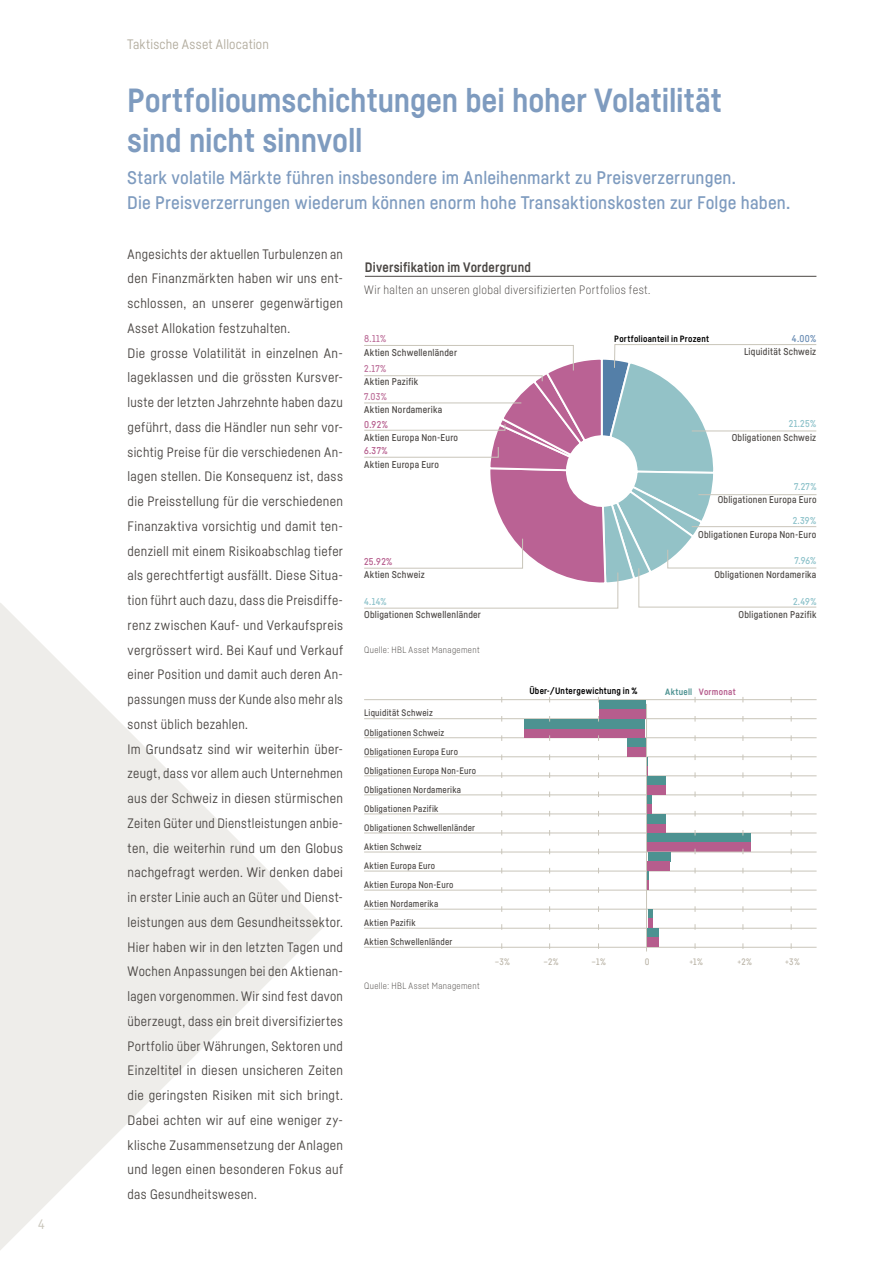
<style>
.page{position:relative;width:893px;height:1263px;background:#fff}
.page>*{position:absolute;margin:0;border:0;box-sizing:border-box;transform-origin:0 0}
.t1{font:700 33px/39.6px "Fabrikat";letter-spacing:-.005em;color:#7e9bbf}
.t2{font:500 18px/24.8px "Fabrikat";letter-spacing:.005em;color:#7e9bbf}
.t3{font:13.5px/24.8px "Fabrikat";letter-spacing:.02em;color:#4b4744}
.t4{font:700 13.5px "Fabrikat";letter-spacing:.01em;color:#4b4744}
.t5{font:13.5px "Fabrikat";letter-spacing:.015em;color:#b2ac9e}
.t6{font:13.5px "Fabrikat";color:#c9c5ba}
.t7{font:300 12px "Fabrikat";letter-spacing:.03em;color:#4b4744}
.t8{font:500 9.75px "Fabrikat";letter-spacing:.025em;color:#4b4744}
.t9{font:500 9.75px "Fabrikat";letter-spacing:.025em;color:#8dc2ca}
.t10{font:500 9.75px "Fabrikat";letter-spacing:.04em;color:#b65d8d}
.t11{font:500 9.75px "Fabrikat";color:#be719b}
.t12{font:500 9.75px "Fabrikat";color:#678bb3}
.t13{font:500 9.3px/19px "Fabrikat";letter-spacing:.025em;color:#4b4744}
.t14{font:500 9.3px "Fabrikat";color:#bdb7aa}
.t15{font:300 9px "Fabrikat";letter-spacing:.035em;color:#4b4744}
.t16{font:700 9px "Fabrikat";letter-spacing:.025em;color:#000}
.t17{font:700 9px "Fabrikat";letter-spacing:.025em;color:#b65d8d}
.s1{color:#4d9291}
</style>
<div class="page">
<svg style="left:0;top:603px;width:324px;height:647px;fill:#eeedea"></svg>
<hr style="left:365px;top:276px;width:451px;height:1px;background:#4b4744">
<hr style="left:646px;top:704px;width:1px;height:247px;background:#c9c5ba">
<div style="left:648px;top:842px;width:103px;height:10px;background:#b65d8d"></div>
<hr style="left:364px;top:699px;width:453px;height:1px;background:#c9c5ba">
<hr style="left:364px;top:718px;width:453px;height:1px;background:#c9c5ba">
<hr style="left:364px;top:737px;width:453px;height:1px;background:#c9c5ba">
<hr style="left:364px;top:756px;width:453px;height:1px;background:#c9c5ba">
<hr style="left:364px;top:775px;width:453px;height:1px;background:#c9c5ba">
<hr style="left:364px;top:795px;width:453px;height:1px;background:#c9c5ba">
<hr style="left:364px;top:814px;width:453px;height:1px;background:#c9c5ba">
<hr style="left:364px;top:833px;width:453px;height:1px;background:#c9c5ba">
<hr style="left:364px;top:852px;width:453px;height:1px;background:#c9c5ba">
<hr style="left:364px;top:871px;width:453px;height:1px;background:#c9c5ba">
<hr style="left:364px;top:890px;width:453px;height:1px;background:#c9c5ba">
<hr style="left:364px;top:909px;width:453px;height:1px;background:#c9c5ba">
<hr style="left:364px;top:928px;width:453px;height:1px;background:#c9c5ba">
<hr style="left:364px;top:947px;width:453px;height:1px;background:#c9c5ba">
<div style="left:524px;top:728px;width:121px;height:9px;background:#b65d8d"></div>
<div style="left:627px;top:738px;width:18px;height:9px;background:#4d9291"></div>
<div style="left:627px;top:747px;width:18px;height:9px;background:#b65d8d"></div>
<div style="left:648px;top:833px;width:103px;height:9px;background:#4d9291"></div>
<div style="left:648px;top:852px;width:22px;height:9px;background:#4d9291"></div>
<div style="left:648px;top:861px;width:22px;height:10px;background:#b65d8d"></div>
<svg style="left:648px;top:871px;width:1px;height:19px"></svg>
<div style="left:648px;top:909px;width:5px;height:9px;background:#4d9291"></div>
<div style="left:648px;top:918px;width:5px;height:10px;background:#b65d8d"></div>
<div style="left:648px;top:928px;width:11px;height:9px;background:#4d9291"></div>
<div style="left:648px;top:937px;width:11px;height:10px;background:#b65d8d"></div>
<div style="left:599px;top:700px;width:46px;height:9px;background:#4d9291"></div>
<div style="left:599px;top:709px;width:46px;height:9px;background:#b65d8d"></div>
<div style="left:648px;top:776px;width:18px;height:9px;background:#4d9291"></div>
<div style="left:648px;top:785px;width:18px;height:9px;background:#b65d8d"></div>
<svg style="left:648px;top:795px;width:4px;height:9px"></svg>
<hr style="left:648px;top:804px;width:4px;height:10px;background:#b65d8d">
<div style="left:648px;top:823px;width:18px;height:10px;background:#b65d8d"></div>
<div style="left:648px;top:814px;width:18px;height:9px;background:#4d9291"></div>
<div style="left:524px;top:719px;width:121px;height:9px;background:#4d9291"></div>
<svg style="left:364px;top:344px;width:453px;height:265px"></svg>
<p class="t6" style="left:38px;top:1216px;width:8px">4</p>
<p class="t5" style="left:127px;top:36px;width:143px">Taktische Asset Allocation</p>
<h1 class="t1" style="left:127px;top:80px;width:596px">Portfolioumschichtungen bei hoher Volatilität sind nicht sinnvoll</h1>
<h2 class="t2" style="left:127px;top:165px;width:664px">Stark volatile Märkte führen insbesondere im Anleihenmarkt zu Preisverzerrungen.<br>Die Preisverzerrungen wiederum können enorm hohe Transaktionskosten zur Folge haben.</h2>
<p class="t3" style="left:128px;top:241px;width:217px">Angesichts der aktuellen Turbulenzen an den Finanzmärkten haben wir uns ent&shy;schlossen, an unserer gegenwärtigen Asset Allokation festzuhalten.<br>Die grosse Volatilität in einzelnen An&shy;lageklassen und die grössten Kursver&shy;luste der letzten Jahrzehnte haben dazu geführt, dass die Händler nun sehr vor&shy;sichtig Preise für die verschiedenen An&shy;lagen stellen. Die Konsequenz ist, dass die Preisstellung für die verschiedenen Finanzaktiva vorsichtig und damit ten&shy;denziell mit einem Risikoabschlag tiefer als gerechtfertigt ausfällt. Diese Situa&shy;tion führt auch dazu, dass die Preisdiffe&shy;renz zwischen Kauf- und Verkaufspreis vergrössert wird. Bei Kauf und Verkauf einer Position und damit auch deren An&shy;passungen muss der Kunde also mehr als sonst üblich bezahlen.<br>Im Grundsatz sind wir weiterhin über&shy;zeugt, dass vor allem auch Unternehmen aus der Schweiz in diesen stürmischen Zeiten Güter und Dienstleistungen anbie&shy;ten, die weiterhin rund um den Globus nachgefragt werden. Wir denken dabei in erster Linie auch an Güter und Dienst&shy;leistungen aus dem Gesundheitssektor.<br>Hier haben wir in den letzten Tagen und Wochen Anpassungen bei den Aktienan&shy;lagen vorgenommen. Wir sind fest davon überzeugt, dass ein breit diversifiziertes Portfolio über Währungen, Sektoren und Einzeltitel in diesen unsicheren Zeiten die geringsten Risiken mit sich bringt.<br>Dabei achten wir auf eine weniger zy&shy;klische Zusammensetzung der Anlagen und legen einen besonderen Fokus auf das Gesundheitswesen.</p>
<p class="t4" style="left:365px;top:259px;width:167px">Diversifikation im Vordergrund</p>
<p class="t7" style="left:364px;top:282px;width:288px">Wir halten an unseren global diversifizierten Portfolios fest.</p>
<p class="t11" style="left:364px;top:333px;width:24px">8.11%</p>
<p class="t8" style="left:364px;top:347px;width:94px">Aktien Schwellenländer</p>
<p class="t11" style="left:364px;top:362px;width:24px">2.17%</p>
<p class="t8" style="left:364px;top:376px;width:56px">Aktien Pazifik</p>
<p class="t11" style="left:364px;top:391px;width:24px">7.03%</p>
<p class="t8" style="left:364px;top:404px;width:80px">Aktien Nordamerika</p>
<p class="t10" style="left:364px;top:418px;width:25px">0.92%</p>
<p class="t8" style="left:364px;top:432px;width:96px">Aktien Europa Non-Euro</p>
<p class="t10" style="left:364px;top:445px;width:25px">6.37%</p>
<p class="t8" style="left:364px;top:458px;width:76px">Aktien Europa Euro</p>
<p class="t16" style="left:614px;top:334px;width:96px">Portfolioanteil in Prozent</p>
<p class="t12" style="left:792px;top:333px;width:26px">4.00%</p>
<p class="t8" style="left:744px;top:346px;width:74px">Liquidität Schweiz</p>
<p class="t9" style="left:789px;top:418px;width:29px">21.25%</p>
<p class="t8" style="left:732px;top:431px;width:86px">Obligationen Schweiz</p>
<p class="t10" style="left:364px;top:555px;width:30px">25.92%</p>
<p class="t8" style="left:364px;top:569px;width:62px">Aktien Schweiz</p>
<p class="t9" style="left:364px;top:595px;width:24px">4.14%</p>
<p class="t8" style="left:364px;top:609px;width:118px">Obligationen Schwellenländer</p>
<p class="t15" style="left:364px;top:644px;width:117px">Quelle: HBL Asset Management</p>
<p class="t13" style="left:364px;top:703px;width:114px">Liquidität Schweiz<br>Obligationen Schweiz<br>Obligationen Europa Euro<br>Obligationen Europa Non-Euro<br>Obligationen Nordamerika<br>Obligationen Pazifik<br>Obligationen Schwellenländer<br>Aktien Schweiz<br>Aktien Europa Euro<br>Aktien Europa Non-Euro<br>Aktien Nordamerika<br>Aktien Pazifik<br>Aktien Schwellenländer</p>
<p class="t15" style="left:364px;top:981px;width:117px">Quelle: HBL Asset Management</p>
<p class="t9" style="left:794px;top:480px;width:24px">7.27%</p>
<p class="t8" style="left:718px;top:494px;width:100px">Obligationen Europa Euro</p>
<p class="t9" style="left:793px;top:515px;width:25px">2.39%</p>
<p class="t8" style="left:698px;top:528px;width:120px">Obligationen Europa Non-Euro</p>
<p class="t9" style="left:794px;top:555px;width:23px">7.96%</p>
<p class="t8" style="left:714px;top:568px;width:104px">Obligationen Nordamerika</p>
<p class="t9" style="left:793px;top:595px;width:25px">2.49%</p>
<p class="t8" style="left:738px;top:609px;width:80px">Obligationen Pazifik</p>
<p class="t16" style="left:529px;top:685px;width:110px">Über-/Untergewichtung in %</p>
<p class="t17" style="left:665px;top:686px;width:72px"><span class="s1">Aktuell</span> Vormonat</p>
<p class="t14" style="left:495px;top:956px;width:17px">–3%</p>
<p class="t14" style="left:543px;top:956px;width:17px">–2%</p>
<p class="t14" style="left:591px;top:956px;width:16px">–1%</p>
<p class="t14" style="left:645px;top:956px;width:6px">0</p>
<p class="t14" style="left:689px;top:956px;width:15px">+1%</p>
<p class="t14" style="left:737px;top:956px;width:16px">+2%</p>
<p class="t14" style="left:785px;top:956px;width:17px">+3%</p>
</div>
